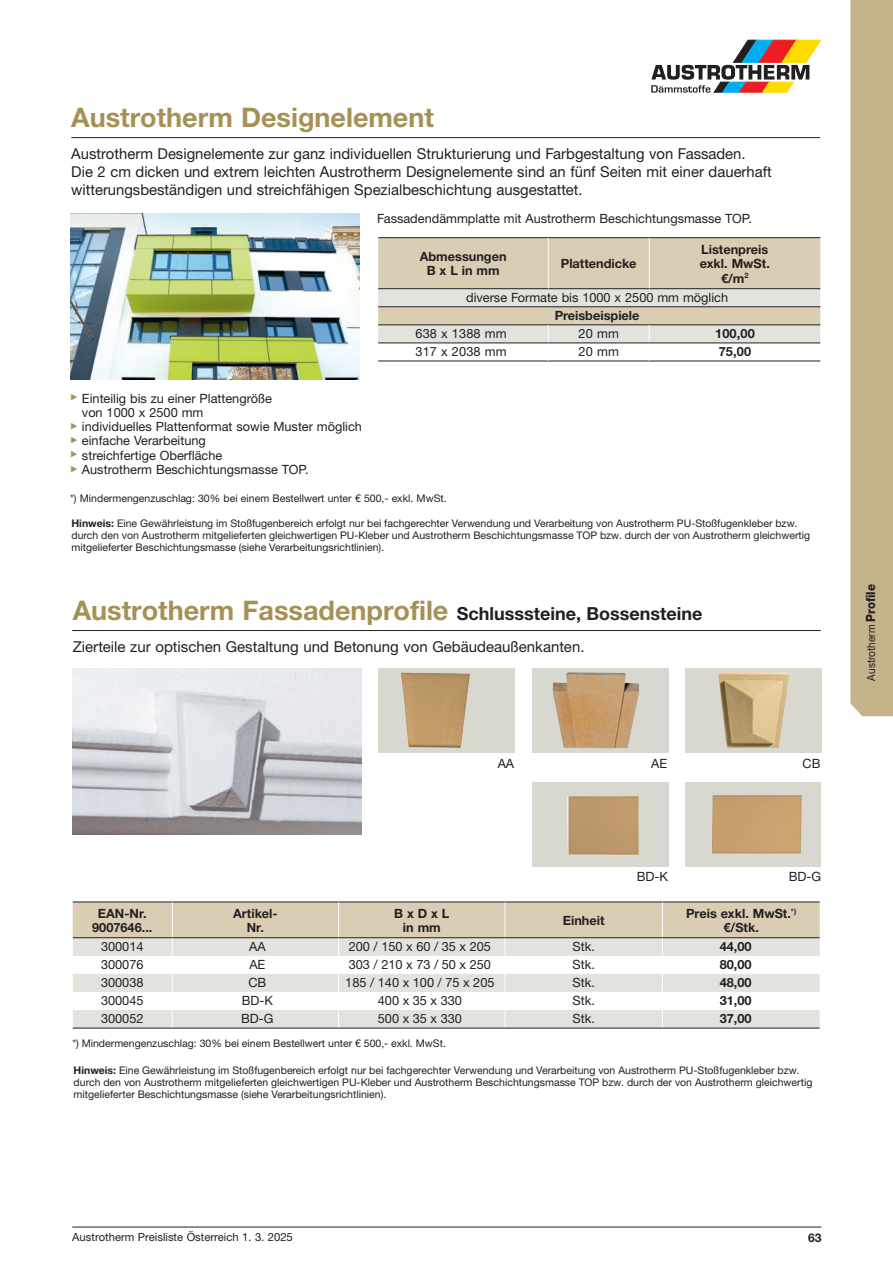
<style>
.page{position:relative;width:893px;height:1263px;background:#fff}
.page>*{position:absolute;margin:0;border:0;box-sizing:border-box;transform-origin:0 0}
.t1{font:700 27px "Helvetica Neue LTW1 G";color:#a69155}
.t2{font:15px "Helvetica Neue LTW1 G";color:#231f20}
.Copy{font:12.75px/14.2px "Helvetica Neue LTW1 G";color:#231f20}
.Copy-2{font:700 12.75px/14.2px "Helvetica Neue LTW1 G";color:#231f20}
._1__Lauftext{font:12.75px "Helvetica Neue LTW1 G";color:#231f20}
.t3{font:700 12px "Helvetica Neue LTW1 G";color:#231f20}
.t4{font:11.25px "Helvetica Neue LTW1 G";color:#231f20}
.t5{font:11.25px "Helvetica Neue LT Std";color:#231f20;scale:.9 1}
.t6{font:10.5px/12px "Helvetica Neue LTW1 G";color:#231f20}
.s1{font-weight:700}
.s2{font-size:18px;color:#231f20}
.s3{font-weight:800;font-size:12.75px}
</style>
<div class="page">
<hr style="left:72px;top:1227px;width:749px;height:1px;background:#231f20">
<svg style="left:651px;top:40px;width:170px;height:53px"></svg>
<div style="left:850px;top:0;width:43px;height:716px;background:#c3b48b"></div>
<svg style="left:73px;top:902px;width:747px;height:126px"></svg>
<hr style="left:73px;top:937px;width:99px;height:1px;background:#231f20">
<hr style="left:172px;top:937px;width:167px;height:1px;background:#231f20">
<hr style="left:339px;top:937px;width:166px;height:1px;background:#231f20">
<hr style="left:505px;top:937px;width:157px;height:1px;background:#231f20">
<hr style="left:662px;top:937px;width:158px;height:1px;background:#231f20">
<hr style="left:73px;top:1028px;width:99px;height:1px;background:#231f20">
<hr style="left:172px;top:1028px;width:167px;height:1px;background:#231f20">
<hr style="left:339px;top:1028px;width:166px;height:1px;background:#231f20">
<hr style="left:505px;top:1028px;width:157px;height:1px;background:#231f20">
<hr style="left:662px;top:1028px;width:158px;height:1px;background:#231f20">
<div style="left:379px;top:668px;width:136px;height:85px;background:#d8d8d0"></div>
<img style="left:401px;top:672px;width:69px;height:76px">
<div style="left:532px;top:668px;width:136px;height:85px;background:#d8d8d0"></div>
<img style="left:552px;top:672px;width:87px;height:76px">
<div style="left:685px;top:668px;width:136px;height:85px;background:#d8d8d0"></div>
<img style="left:718px;top:672px;width:71px;height:76px">
<div style="left:532px;top:782px;width:136px;height:84px;background:#d8d8d0"></div>
<img style="left:567px;top:796px;width:72px;height:59px">
<div style="left:685px;top:782px;width:136px;height:84px;background:#d8d8d0"></div>
<img style="left:712px;top:795px;width:90px;height:59px">
<hr style="left:72px;top:630px;width:749px;height:1px;background:#231f20">
<img style="left:72px;top:668px;width:289px;height:166px">
<hr style="left:71px;top:137px;width:749px;height:1px;background:#231f20">
<img style="left:70px;top:214px;width:289px;height:166px">
<hr style="left:378px;top:237px;width:170px;height:1px;background:#231f20">
<hr style="left:548px;top:237px;width:101px;height:1px;background:#231f20">
<hr style="left:649px;top:237px;width:171px;height:1px;background:#231f20">
<hr style="left:378px;top:361px;width:170px;height:1px;background:#231f20">
<hr style="left:548px;top:361px;width:101px;height:1px;background:#231f20">
<hr style="left:649px;top:361px;width:171px;height:1px;background:#231f20">
<svg style="left:378px;top:238px;width:442px;height:123px;background:#dad4c4"></svg>
<hr style="left:378px;top:343px;width:170px;height:1px;background:#231f20">
<hr style="left:548px;top:343px;width:101px;height:1px;background:#231f20">
<hr style="left:649px;top:343px;width:171px;height:1px;background:#231f20">
<p class="t1" style="left:71px;top:101px;width:364px">Austrotherm Designelement</p>
<p class="t2" style="left:71px;top:145px;width:676px">Austrotherm Designelemente zur ganz individuellen Strukturierung und Farbgestaltung von Fassaden.</p>
<p class="t2" style="left:71px;top:163px;width:702px">Die 2 cm dicken und extrem leichten Austrotherm Designelemente sind an fünf Seiten mit einer dauerhaft</p>
<p class="t2" style="left:71px;top:181px;width:513px">witterungsbeständigen und streichfähigen Spezialbeschichtung ausgestattet.</p>
<p class="Copy" style="left:377px;top:211px;width:377px">Fassadendämmplatte mit Austrotherm Beschichtungsmasse TOP.</p>
<p class="Copy-2" style="left:420px;top:249px;width:88px">Abmessungen</p>
<p class="Copy-2" style="left:427px;top:264px;width:74px">B x L in mm</p>
<p class="Copy-2" style="left:700px;top:242px;width:72px">Listenpreis exkl. MwSt.</p>
<p class="Copy-2" style="left:721px;top:271px;width:29px">€/m<sup>2</sup></p>
<p class="Copy" style="left:466px;top:290px;width:264px">diverse Formate bis 1000 x 2500 mm möglich</p>
<p class="Copy-2" style="left:555px;top:308px;width:86px">Preisbeispiele</p>
<p class="Copy" style="left:415px;top:326px;width:93px">638 x 1388 mm</p>
<p class="Copy" style="left:579px;top:326px;width:42px">20 mm</p>
<p class="Copy-2" style="left:715px;top:326px;width:41px">100,00</p>
<p class="Copy" style="left:415px;top:344px;width:93px">317 x 2038 mm</p>
<p class="Copy" style="left:579px;top:344px;width:42px">20 mm</p>
<p class="Copy-2" style="left:719px;top:344px;width:34px">75,00</p>
<p class="Copy-2" style="left:561px;top:256px;width:77px">Plattendicke</p>
<p class="Copy" style="left:82px;top:391px;width:192px;text-indent:-12px"><sup>▸</sup> Einteilig bis zu einer Plattengröße von 1000 x 2500 mm</p>
<p class="Copy" style="left:70px;top:419px;width:293px"><sup>▸</sup> individuelles Plattenformat sowie Muster möglich</p>
<p class="Copy" style="left:70px;top:434px;width:137px"><sup>▸</sup> einfache Verarbeitung</p>
<p class="Copy" style="left:70px;top:448px;width:154px"><sup>▸</sup> streichfertige Oberfläche</p>
<p class="Copy" style="left:70px;top:462px;width:240px"><sup>▸</sup> Austrotherm Beschichtungsmasse TOP.</p>
<p class="t6" style="left:70px;top:492px;width:378px">*) Mindermengenzuschlag: 30% bei einem Bestellwert unter € 500,- exkl. MwSt.</p>
<p class="t6" style="left:72px;top:517px;width:740px"><span class="s1">Hinweis:</span> Eine Gewährleistung im Stoßfugenbereich erfolgt nur bei fachgerechter Verwendung und Verarbeitung von Austrotherm PU-Stoßfugenkleber bzw. durch den von Austrotherm mitgelieferten gleichwertigen PU-Kleber und Austrotherm Beschichtungsmasse TOP bzw. durch der von Austrotherm gleichwertig mitgelieferter Beschichtungsmasse (siehe Verarbeitungsrichtlinien).</p>
<p class="t1" style="left:73px;top:594px;width:631px">Austrotherm Fassadenprofile <span class="s2">Schlusssteine, Bossensteine</span></p>
<p class="t2" style="left:73px;top:637px;width:513px">Zierteile zur optischen Gestaltung und Betonung von Gebäudeaußenkanten.</p>
<p class="_1__Lauftext" style="left:498px;top:755px;width:18px">AA</p>
<p class="_1__Lauftext" style="left:651px;top:755px;width:18px">AE</p>
<p class="_1__Lauftext" style="left:802px;top:755px;width:19px">CB</p>
<p class="Copy-2" style="left:98px;top:906px;width:50px">EAN-Nr.</p>
<p class="Copy-2" style="left:92px;top:920px;width:62px">9007646...</p>
<p class="Copy-2" style="left:233px;top:906px;width:46px">Artikel-</p>
<p class="Copy-2" style="left:247px;top:920px;width:19px">Nr.</p>
<p class="Copy-2" style="left:394px;top:906px;width:57px">B x D x L</p>
<p class="Copy-2" style="left:403px;top:920px;width:39px">in mm</p>
<p class="Copy-2" style="left:563px;top:913px;width:43px">Einheit</p>
<p class="_1__Lauftext" style="left:637px;top:869px;width:33px">BD-K</p>
<p class="_1__Lauftext" style="left:789px;top:869px;width:34px">BD-G</p>
<p class="Copy-2" style="left:686px;top:906px;width:111px">Preis exkl. MwSt.<sup>*)</sup></p>
<p class="Copy-2" style="left:723px;top:920px;width:37px">€/Stk.</p>
<p class="Copy" style="left:101px;top:939px;width:44px">300014</p>
<p class="Copy" style="left:249px;top:939px;width:18px">AA</p>
<p class="Copy" style="left:349px;top:939px;width:144px">200 / 150 x 60 / 35 x 205</p>
<p class="Copy" style="left:572px;top:939px;width:24px">Stk.</p>
<p class="Copy-2" style="left:720px;top:939px;width:33px">44,00</p>
<p class="Copy" style="left:101px;top:957px;width:44px">300076</p>
<p class="Copy" style="left:249px;top:957px;width:18px">AE</p>
<p class="Copy" style="left:349px;top:957px;width:144px">303 / 210 x 73 / 50 x 250</p>
<p class="Copy" style="left:572px;top:957px;width:24px">Stk.</p>
<p class="Copy-2" style="left:720px;top:957px;width:33px">80,00</p>
<p class="Copy" style="left:101px;top:975px;width:44px">300038</p>
<p class="Copy" style="left:248px;top:975px;width:19px">CB</p>
<p class="Copy" style="left:345px;top:975px;width:151px">185 / 140 x 100 / 75 x 205</p>
<p class="Copy" style="left:572px;top:975px;width:24px">Stk.</p>
<p class="Copy-2" style="left:720px;top:975px;width:33px">48,00</p>
<p class="Copy" style="left:101px;top:993px;width:44px">300045</p>
<p class="Copy" style="left:242px;top:993px;width:33px">BD-K</p>
<p class="Copy" style="left:378px;top:993px;width:86px">400 x 35 x 330</p>
<p class="Copy" style="left:572px;top:993px;width:24px">Stk.</p>
<p class="Copy-2" style="left:720px;top:993px;width:33px">31,00</p>
<p class="Copy" style="left:101px;top:1012px;width:44px">300052</p>
<p class="Copy" style="left:241px;top:1012px;width:34px">BD-G</p>
<p class="Copy" style="left:378px;top:1012px;width:86px">500 x 35 x 330</p>
<p class="Copy" style="left:572px;top:1012px;width:24px">Stk.</p>
<p class="Copy-2" style="left:720px;top:1012px;width:33px">37,00</p>
<p class="t6" style="left:72px;top:1037px;width:375px">*) Mindermengenzuschlag: 30% bei einem Bestellwert unter € 500,- exkl. MwSt.</p>
<p class="t6" style="left:74px;top:1064px;width:740px"><span class="s1">Hinweis:</span> Eine Gewährleistung im Stoßfugenbereich erfolgt nur bei fachgerechter Verwendung und Verarbeitung von Austrotherm PU-Stoßfugenkleber bzw. durch den von Austrotherm mitgelieferten gleichwertigen PU-Kleber und Austrotherm Beschichtungsmasse TOP bzw. durch der von Austrotherm gleichwertig mitgelieferter Beschichtungsmasse (siehe Verarbeitungsrichtlinien).</p>
<p class="t5" style="left:864px;top:681px;width:109px;rotate:-90deg">Austrotherm <span class="s3">Profile</span></p>
<p class="t4" style="left:72px;top:1230px;width:222px">Austrotherm Preisliste Österreich 1. 3. 2025</p>
<p class="t3" style="left:808px;top:1230px;width:15px">63</p>
</div>
